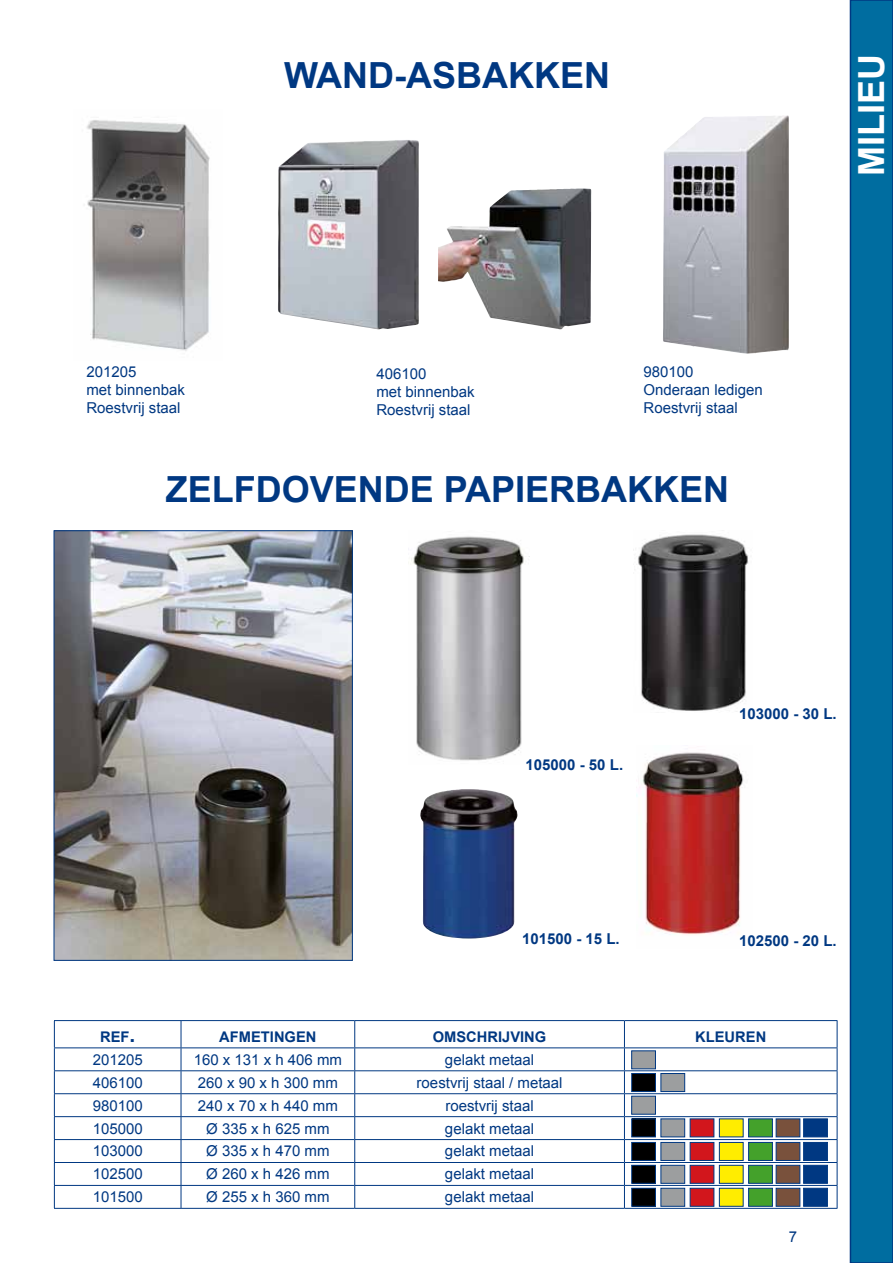
<style>
.page{position:relative;width:893px;height:1263px;background:#fff}
.page>*{position:absolute;margin:0;border:0;box-sizing:border-box;transform-origin:0 0}
.t1{font:700 36px "Arial";color:#003882}
.t2{font:700 36px "Arial";color:#fff}
.t3{font:15px/18px "Arial";color:#003882}
.t4{font:700 15px "Arial";color:#003882}
.t5{font:700 14.7px "Arial";color:#003882}
.s1{font-size:21px}
</style>
<div class="page">
<div style="left:850px;top:0;width:43px;height:1263px;background:#006da0"></div>
<div style="left:850px;top:0;width:43px;height:1263px;border:2px solid #003882"></div>
<hr style="left:54px;top:1208px;width:127px;height:1px;background:#003882">
<hr style="left:181px;top:1208px;width:174px;height:1px;background:#003882">
<hr style="left:355px;top:1208px;width:269px;height:1px;background:#003882">
<hr style="left:624px;top:1208px;width:213px;height:1px;background:#003882">
<hr style="left:54px;top:1020px;width:127px;height:1px;background:#003882">
<hr style="left:181px;top:1020px;width:174px;height:1px;background:#003882">
<hr style="left:355px;top:1020px;width:269px;height:1px;background:#003882">
<hr style="left:624px;top:1020px;width:213px;height:1px;background:#003882">
<hr style="left:54px;top:1047px;width:127px;height:1px;background:#003882">
<hr style="left:181px;top:1047px;width:174px;height:1px;background:#003882">
<hr style="left:355px;top:1047px;width:269px;height:1px;background:#003882">
<hr style="left:624px;top:1047px;width:213px;height:1px;background:#003882">
<hr style="left:54px;top:1070px;width:127px;height:1px;background:#003882">
<hr style="left:181px;top:1070px;width:174px;height:1px;background:#003882">
<hr style="left:355px;top:1070px;width:269px;height:1px;background:#003882">
<hr style="left:624px;top:1070px;width:213px;height:1px;background:#003882">
<hr style="left:54px;top:1093px;width:127px;height:1px;background:#003882">
<hr style="left:181px;top:1093px;width:174px;height:1px;background:#003882">
<hr style="left:355px;top:1093px;width:269px;height:1px;background:#003882">
<hr style="left:624px;top:1093px;width:213px;height:1px;background:#003882">
<hr style="left:54px;top:1116px;width:127px;height:1px;background:#003882">
<hr style="left:181px;top:1116px;width:174px;height:1px;background:#003882">
<hr style="left:355px;top:1116px;width:269px;height:1px;background:#003882">
<hr style="left:624px;top:1116px;width:213px;height:1px;background:#003882">
<hr style="left:54px;top:1139px;width:127px;height:1px;background:#003882">
<hr style="left:181px;top:1139px;width:174px;height:1px;background:#003882">
<hr style="left:355px;top:1139px;width:269px;height:1px;background:#003882">
<hr style="left:624px;top:1139px;width:213px;height:1px;background:#003882">
<hr style="left:54px;top:1162px;width:127px;height:1px;background:#003882">
<svg style="left:54px;top:1021px;width:1px;height:187px"></svg>
<hr style="left:181px;top:1162px;width:174px;height:1px;background:#003882">
<svg style="left:181px;top:1021px;width:1px;height:187px"></svg>
<hr style="left:355px;top:1162px;width:269px;height:1px;background:#003882">
<svg style="left:354px;top:1021px;width:1px;height:187px"></svg>
<hr style="left:624px;top:1162px;width:213px;height:1px;background:#003882">
<svg style="left:624px;top:1021px;width:1px;height:187px"></svg>
<svg style="left:837px;top:1021px;width:1px;height:187px"></svg>
<hr style="left:54px;top:1185px;width:127px;height:1px;background:#003882">
<hr style="left:181px;top:1185px;width:174px;height:1px;background:#003882">
<hr style="left:355px;top:1185px;width:269px;height:1px;background:#003882">
<hr style="left:624px;top:1185px;width:213px;height:1px;background:#003882">
<div style="left:631px;top:1050px;width:25px;height:19px;background:#9c9e9f;border:1px solid #003882"></div>
<div style="left:631px;top:1096px;width:25px;height:18px;background:#9c9e9f;border:1px solid #003882"></div>
<div style="left:632px;top:1073px;width:23px;height:18px;background:#000"></div>
<div style="left:631px;top:1073px;width:25px;height:19px;border:1px solid #003882"></div>
<div style="left:660px;top:1073px;width:25px;height:19px;background:#9c9e9f;border:1px solid #003882"></div>
<div style="left:632px;top:1119px;width:23px;height:18px;background:#000"></div>
<div style="left:631px;top:1118px;width:25px;height:19px;border:1px solid #003882"></div>
<div style="left:660px;top:1118px;width:25px;height:19px;background:#9c9e9f"></div>
<div style="left:690px;top:1118px;width:24px;height:19px;background:#d2161c"></div>
<div style="left:719px;top:1118px;width:24px;height:19px;background:#ffed00"></div>
<div style="left:748px;top:1118px;width:25px;height:19px;background:#44a12b;border:1px solid #003882"></div>
<div style="left:776px;top:1118px;width:24px;height:19px;background:#79513c;border:1px solid #003882"></div>
<div style="left:803px;top:1118px;width:25px;height:19px;background:#003882;border:1px solid #003882"></div>
<div style="left:632px;top:1142px;width:23px;height:18px;background:#000"></div>
<div style="left:631px;top:1142px;width:25px;height:19px;border:1px solid #003882"></div>
<div style="left:660px;top:1142px;width:25px;height:19px;background:#9c9e9f;border:1px solid #003882"></div>
<div style="left:690px;top:1142px;width:24px;height:19px;background:#d2161c;border:1px solid #003882"></div>
<div style="left:719px;top:1142px;width:24px;height:19px;background:#ffed00;border:1px solid #003882"></div>
<div style="left:748px;top:1142px;width:25px;height:19px;background:#44a12b;border:1px solid #003882"></div>
<div style="left:776px;top:1142px;width:24px;height:19px;background:#79513c;border:1px solid #003882"></div>
<div style="left:803px;top:1142px;width:25px;height:19px;background:#003882;border:1px solid #003882"></div>
<div style="left:632px;top:1165px;width:23px;height:18px;background:#000"></div>
<div style="left:631px;top:1165px;width:25px;height:19px;border:1px solid #003882"></div>
<div style="left:660px;top:1165px;width:25px;height:19px;background:#9c9e9f;border:1px solid #003882"></div>
<div style="left:690px;top:1165px;width:24px;height:19px;background:#d2161c;border:1px solid #003882"></div>
<div style="left:719px;top:1165px;width:24px;height:19px;background:#ffed00;border:1px solid #003882"></div>
<div style="left:748px;top:1165px;width:25px;height:19px;background:#44a12b;border:1px solid #003882"></div>
<div style="left:776px;top:1165px;width:24px;height:19px;background:#79513c;border:1px solid #003882"></div>
<div style="left:803px;top:1165px;width:25px;height:19px;background:#003882;border:1px solid #003882"></div>
<div style="left:632px;top:1188px;width:23px;height:18px;background:#000"></div>
<div style="left:631px;top:1188px;width:25px;height:19px;border:1px solid #003882"></div>
<div style="left:660px;top:1188px;width:25px;height:19px;background:#9c9e9f;border:1px solid #003882"></div>
<div style="left:690px;top:1188px;width:24px;height:19px;background:#d2161c;border:1px solid #003882"></div>
<div style="left:719px;top:1188px;width:24px;height:19px;background:#ffed00;border:1px solid #003882"></div>
<div style="left:748px;top:1188px;width:25px;height:19px;background:#44a12b;border:1px solid #003882"></div>
<div style="left:776px;top:1188px;width:24px;height:19px;background:#79513c;border:1px solid #003882"></div>
<div style="left:803px;top:1188px;width:25px;height:19px;background:#003882;border:1px solid #003882"></div>
<img style="left:86px;top:120px;width:124px;height:231px">
<img style="left:408px;top:536px;width:116px;height:225px">
<img style="left:663px;top:115px;width:126px;height:239px">
<img style="left:438px;top:188px;width:153px;height:142px">
<img style="left:278px;top:140px;width:141px;height:189px">
<img style="left:56px;top:532px;width:295px;height:427px">
<div style="left:54px;top:530px;width:299px;height:431px;border:1px solid #003882"></div>
<img style="left:638px;top:534px;width:111px;height:178px">
<img style="left:420px;top:789px;width:98px;height:149px">
<img style="left:636px;top:752px;width:108px;height:183px">
<h1 class="t1" style="left:284px;top:52px;width:322px">WAN D-ASBAKKEN</h1>
<p class="t3" style="left:86px;top:363px;width:100px">201205<br>met binnenbak<br>Roestvrij staal</p>
<p class="t3" style="left:644px;top:363px;width:121px">980100<br>Onderaan ledigen<br>Roestvrij staal</p>
<p class="t3" style="left:376px;top:364px;width:100px">406100<br>met binnenbak<br>Roestvrij staal</p>
<h1 class="t1" style="left:166px;top:465px;width:559px">ZELFDOVENDE PAPIERBAKKEN</h1>
<h1 class="t2" style="left:848px;top:176px;width:118px;rotate:-90deg">MILIEU</h1>
<p class="t4" style="left:526px;top:755px;width:99px">105000 - 50 L.</p>
<p class="t4" style="left:522px;top:929px;width:99px">101500 - 15 L.</p>
<p class="t4" style="left:739px;top:704px;width:99px">103000 - 30 L.</p>
<p class="t4" style="left:739px;top:930px;width:99px">102500 - 20 L.</p>
<p class="t5" style="left:100px;top:1027px;width:37px">REF<span class="s1">.</span></p>
<p class="t5" style="left:219px;top:1027px;width:99px">AFMETINGEN</p>
<p class="t5" style="left:433px;top:1027px;width:115px">OMSCHRIJVING</p>
<p class="t5" style="left:695px;top:1027px;width:73px">KLEUREN</p>
<p class="t3" style="left:93px;top:1051px;width:52px">201205</p>
<p class="t3" style="left:194px;top:1051px;width:150px">160 x 131 x h 406 mm</p>
<p class="t3" style="left:445px;top:1051px;width:91px">gelakt metaal</p>
<p class="t3" style="left:93px;top:1073px;width:52px">406100</p>
<p class="t3" style="left:198px;top:1073px;width:142px">260 x 90 x h 300 mm</p>
<p class="t3" style="left:417px;top:1073px;width:147px">roestvrij staal / metaal</p>
<p class="t3" style="left:93px;top:1096px;width:52px">980100</p>
<p class="t3" style="left:198px;top:1096px;width:142px">240 x 70 x h 440 mm</p>
<p class="t3" style="left:445px;top:1096px;width:90px">roestvrij staal</p>
<p class="t3" style="left:93px;top:1119px;width:52px">105000</p>
<p class="t3" style="left:206px;top:1119px;width:125px">Ø 335 x h 625 mm</p>
<p class="t3" style="left:445px;top:1119px;width:91px">gelakt metaal</p>
<p class="t3" style="left:93px;top:1142px;width:52px">103000</p>
<p class="t3" style="left:206px;top:1142px;width:125px">Ø 335 x h 470 mm</p>
<p class="t3" style="left:445px;top:1142px;width:91px">gelakt metaal</p>
<p class="t3" style="left:93px;top:1165px;width:52px">102500</p>
<p class="t3" style="left:206px;top:1165px;width:125px">Ø 260 x h 426 mm</p>
<p class="t3" style="left:445px;top:1165px;width:91px">gelakt metaal</p>
<p class="t3" style="left:93px;top:1188px;width:52px">101500</p>
<p class="t3" style="left:206px;top:1188px;width:125px">Ø 255 x h 360 mm</p>
<p class="t3" style="left:445px;top:1188px;width:91px">gelakt metaal</p>
<p class="t3" style="left:789px;top:1228px;width:10px">7</p>
</div>
